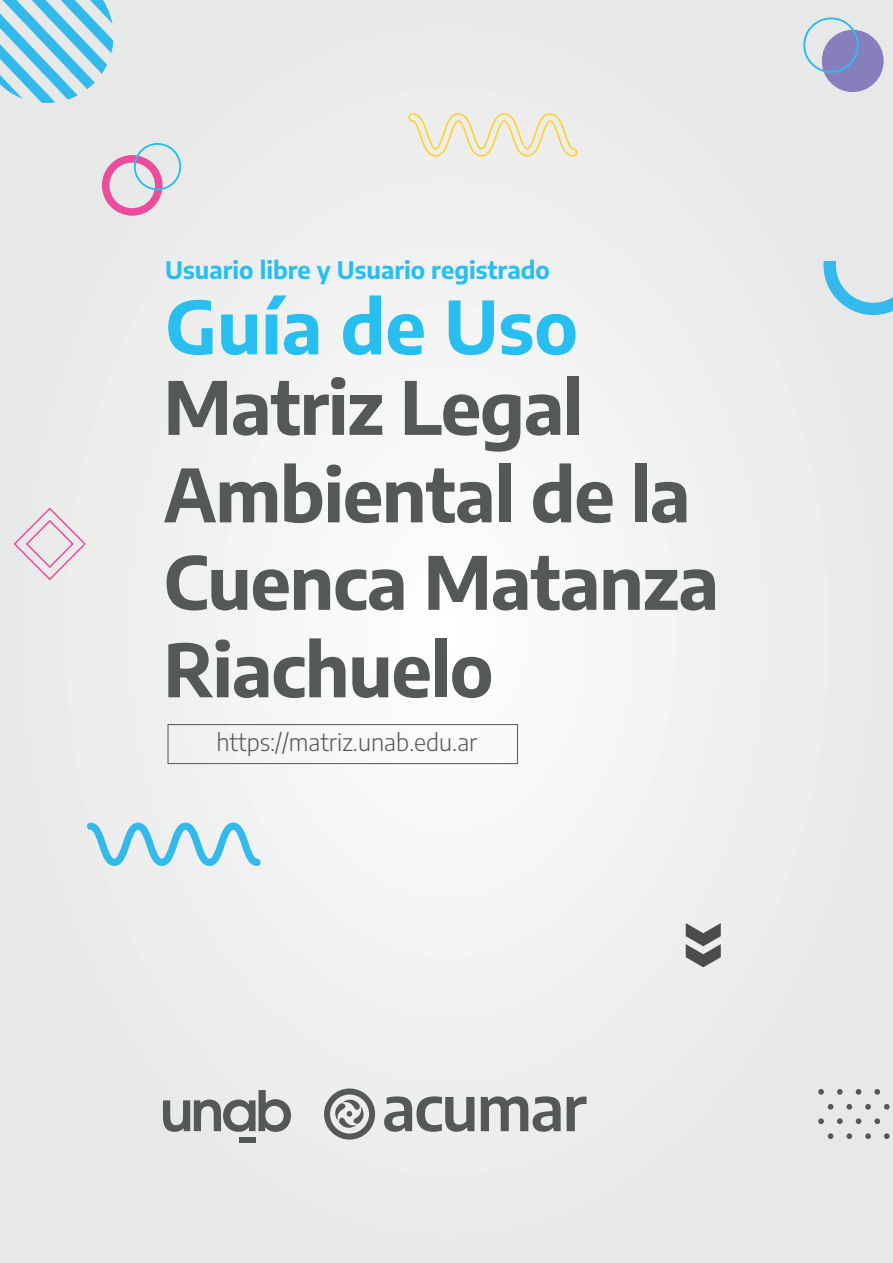
<style>
.page{position:relative;width:893px;height:1263px;background:#edeeed}
.page>*{position:absolute;margin:0;border:0;box-sizing:border-box;transform-origin:0 0}
.t1{font:700 80.7px "Encode Sans";color:#4b4c4d}
.t2{font:700 72.9px/87.4px "Encode Sans";letter-spacing:-.015em;color:#555858}
.t3{font:700 72.9px "Encode Sans";color:#28bff0}
.t4{font:700 24px "Encode Sans";color:#28bff0}
.t5{font:300 23.55px "Encode Sans";color:#555858}
</style>
<div class="page">
<svg style="left:102px;top:143px;width:80px;height:73px"></svg>
<svg style="left:13px;top:507px;width:73px;height:74px"></svg>
<svg style="left:408px;top:113px;width:170px;height:44px"></svg>
<svg style="left:87px;top:823px;width:174px;height:43px"></svg>
<div style="left:822px;top:30px;width:62px;height:62px;background:#877fbc;border-radius:50%"></div>
<svg style="left:803px;top:17px;width:56px;height:56px"></svg>
<svg style="left:823px;top:261px;width:70px;height:54px"></svg>
<svg style="left:818px;top:1118px;width:6px;height:6px"></svg>
<svg style="left:837px;top:1118px;width:6px;height:6px"></svg>
<svg style="left:856px;top:1118px;width:5px;height:6px"></svg>
<svg style="left:874px;top:1118px;width:6px;height:6px"></svg>
<svg style="left:828px;top:1133px;width:5px;height:6px"></svg>
<svg style="left:846px;top:1133px;width:6px;height:6px"></svg>
<svg style="left:865px;top:1133px;width:6px;height:6px"></svg>
<svg style="left:884px;top:1133px;width:6px;height:6px"></svg>
<svg style="left:818px;top:1089px;width:6px;height:6px"></svg>
<svg style="left:837px;top:1089px;width:6px;height:6px"></svg>
<svg style="left:856px;top:1089px;width:5px;height:6px"></svg>
<svg style="left:874px;top:1089px;width:6px;height:6px"></svg>
<svg style="left:828px;top:1104px;width:5px;height:5px"></svg>
<svg style="left:846px;top:1104px;width:6px;height:5px"></svg>
<svg style="left:865px;top:1104px;width:6px;height:5px"></svg>
<svg style="left:884px;top:1104px;width:6px;height:5px"></svg>
<svg style="left:0;top:0;width:114px;height:103px"></svg>
<div style="left:168px;top:724px;width:350px;height:40px;border:1px solid #555858"></div>
<svg style="left:163px;top:1090px;width:128px;height:42px"></svg>
<div style="left:239px;top:1137px;width:17px;height:6px;background:#555858"></div>
<svg style="left:324px;top:1088px;width:51px;height:51px"></svg>
<svg style="left:384px;top:1096px;width:90px;height:36px"></svg>
<svg style="left:481px;top:1096px;width:80px;height:36px"></svg>
<svg style="left:567px;top:1096px;width:20px;height:35px"></svg>
<p class="t4" style="left:165px;top:254px;width:386px">Usuario libre y Usuario registrado</p>
<p class="t3" style="left:165px;top:277px;width:414px">Guía de Uso</p>
<p class="t2" style="left:164px;top:361px;width:557px">Matriz Legal<br>Ambiental de la<br>Cuenca Matanza<br>Riachuelo</p>
<p class="t5" style="left:216px;top:726px;width:262px">https://matriz.unab.edu.ar</p>
<p class="t1" style="left:766px;top:921px;width:51px;rotate:90deg">»</p>
</div>
